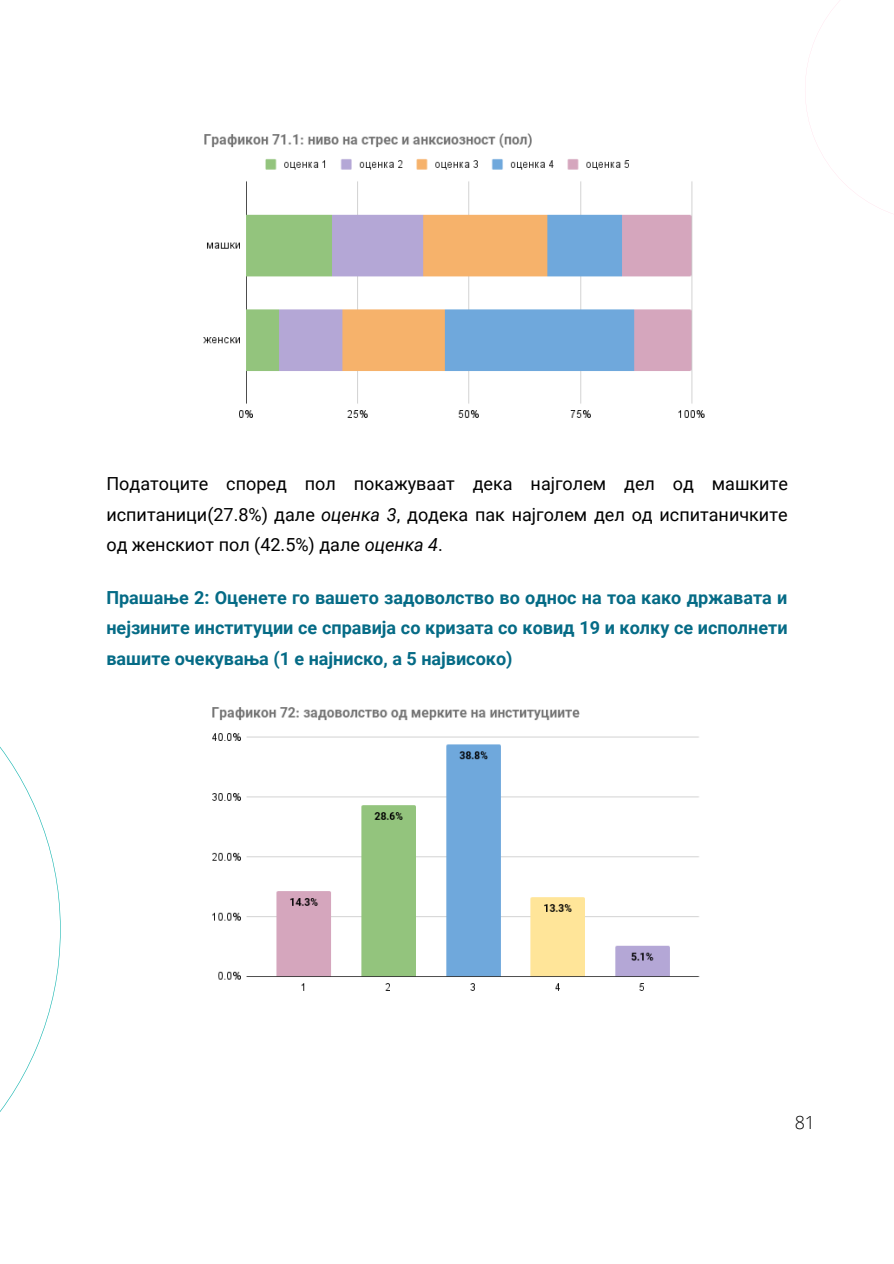
<style>
.page{position:relative;width:894px;height:1264px;background:#fff}
.page>*{position:absolute;margin:0;border:0;box-sizing:border-box;transform-origin:0 0}
.t1{font:700 18px/30.5px "Roboto";color:#056b86;text-align:justify}
.t2{font:18px/30.5px "Roboto";color:#000;text-align:justify}
.t3{font:300 18px "Open Sans";color:#000}
.s1{font-style:italic}
</style>
<div class="page">
<svg style="left:805px;top:0;width:88px;height:214px"></svg>
<svg style="left:0;top:746px;width:61px;height:366px"></svg>
<img style="left:203px;top:133px;width:502px;height:285px">
<img style="left:212px;top:707px;width:488px;height:284px">
<p class="t2" style="left:106px;top:469px;width:682px">Податоците според пол покажуваат дека најголем дел од машките испитаници(27.8%) дале <span class="s1">оценка 3</span>, додека пак најголем дел од испитаничките од женскиот пол (42.5%) дале <span class="s1">оценка 4</span>.</p>
<p class="t1" style="left:106px;top:582px;width:682px">Прашање 2: Оценете го вашето задоволство во однос на тоа како државата и нејзините институции се справија со кризата со ковид 19 и колку се исполнети вашите очекувања (1 е најниско, а 5 највисоко)</p>
<p class="t3" style="left:794px;top:1109px;width:22px">81</p>
</div>
